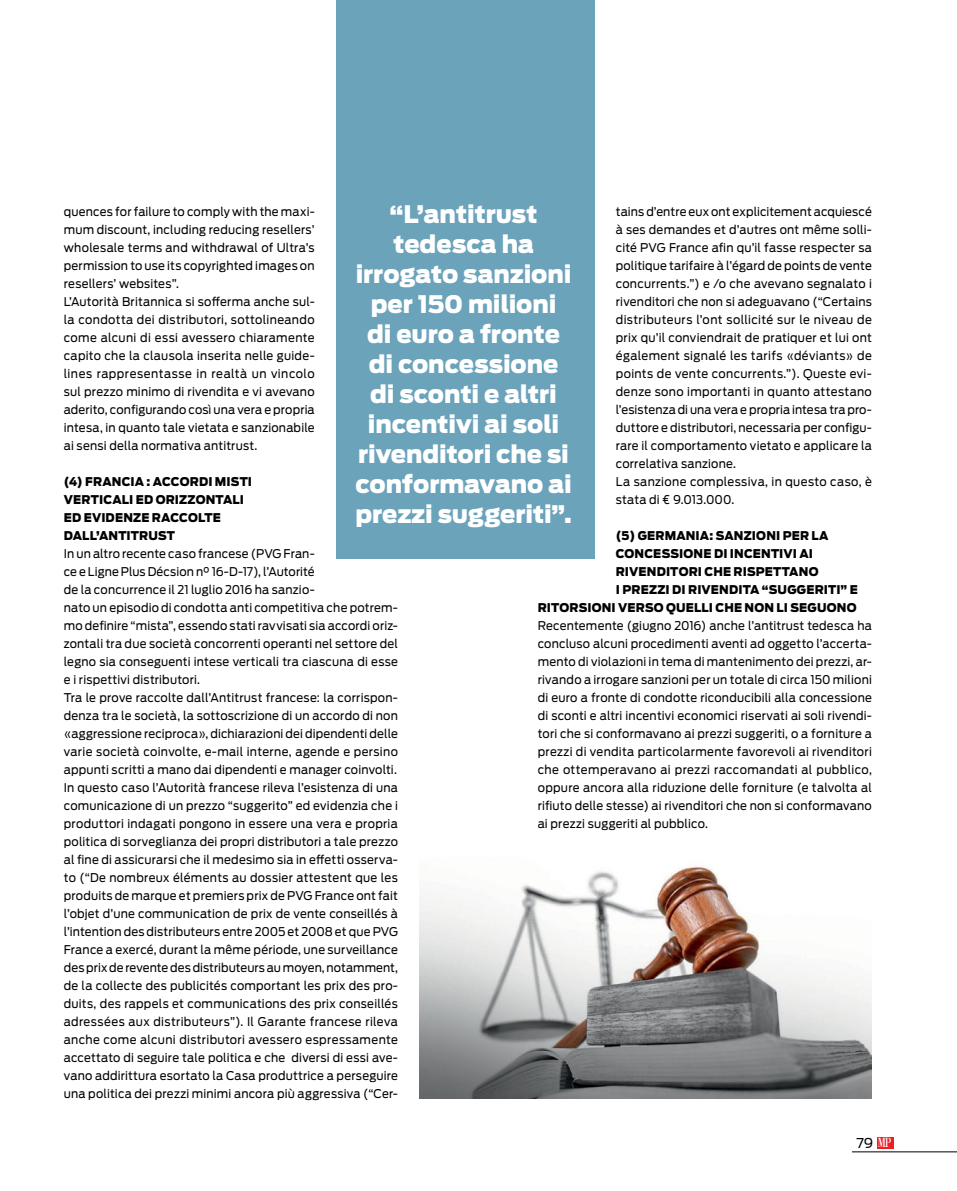
<style>
.page{position:relative;width:957px;height:1191px;background:#fff}
.page>*{position:absolute;margin:0;border:0;box-sizing:border-box;transform-origin:0 0}
.t1{font:900 24px/30px "Ford Antenna";letter-spacing:-.005em;color:#fff;text-align:center}
.t2{font:13.5px "Ford Antenna";color:#000}
.t3{font:12px/18px "Ford Antenna";letter-spacing:.02em;color:#000;scale:.95 1}
.t4{font:900 12px/18px "Ford Antenna";letter-spacing:.01em;color:#000;scale:.95 1}
.s1{font-family:"Bodoni";font-size:13.8px;color:#fff}
</style>
<div class="page">
<hr style="left:852px;top:1151px;width:105px;height:1px;background:#000">
<div style="left:877px;top:1137px;width:16px;height:11px;background:#ed1d24"></div>
<div style="left:336px;top:0;width:258px;height:558px;background:#6ba3bb"></div>
<img style="left:419px;top:866px;width:453px;height:232px">
<h1 class="t1" style="left:355px;top:197px;width:218px">“L’antitrust tedesca ha irrogato sanzioni per 150 milioni<br>di euro a fronte di concessione di sconti e altri incentivi ai soli rivenditori che si conformavano ai prezzi suggeriti”.</h1>
<p class="t3" style="left:616px;top:201px;width:271px">tains d’entre eux ont explicitement acquiescé à ses demandes et d’autres ont même solli&shy;cité PVG France afin qu’il fasse respecter sa politique tarifaire à l’égard de points de vente concurrents.”) e /o che avevano segnalato i rivenditori che non si adeguavano (“Certains distributeurs l’ont sollicité sur le niveau de prix qu’il conviendrait de pratiquer et lui ont également signalé les tarifs «déviants» de points de vente concurrents.”). Queste evi&shy;denze sono importanti in quanto attestano l’esistenza di una vera e propria intesa tra pro&shy;duttore e distributori, necessaria per configu&shy;rare il comportamento vietato e applicare la correlativa sanzione.<br>La sanzione complessiva, in questo caso, è stata di € 9.013.000.</p>
<p class="t4" style="left:616px;top:525px;width:225px">(5) GERMANIA: SANZIONI PER LA</p>
<p class="t4" style="left:616px;top:543px;width:209px">CONCESSIONE DI INCENTIVI AI</p>
<p class="t4" style="left:616px;top:561px;width:215px">RIVENDITORI CHE RISPETTANO</p>
<p class="t4" style="left:616px;top:579px;width:256px">I PREZZI DI RIVENDITA “SUGGERITI” E</p>
<p class="t4" style="left:538px;top:597px;width:337px">RITORSIONI VERSO QUELLI CHE NON LI SEGUONO</p>
<p class="t3" style="left:538px;top:615px;width:353px;text-align:justify">Recentemente (giugno 2016) anche l’antitrust tedesca ha concluso alcuni procedimenti aventi ad oggetto l’accerta&shy;mento di violazioni in tema di mantenimento dei prezzi, ar&shy;rivando a irrogare sanzioni per un totale di circa 150 milioni di euro a fronte di condotte riconducibili alla concessione di sconti e altri incentivi economici riservati ai soli rivendi&shy;tori che si conformavano ai prezzi suggeriti, o a forniture a prezzi di vendita particolarmente favorevoli ai rivenditori che ottemperavano ai prezzi raccomandati al pubblico, oppure ancora alla riduzione delle forniture (e talvolta al rifiuto delle stesse) ai rivenditori che non si conformavano ai prezzi suggeriti al pubblico.</p>
<p class="t3" style="left:64px;top:201px;width:266px">quences for failure to comply with the maxi&shy;mum discount, including reducing resellers’ wholesale terms and withdrawal of Ultra’s permission to use its copyrighted images on resellers’ websites”.<br>L’Autorità Britannica si sofferma anche sul&shy;la condotta dei distributori, sottolineando come alcuni di essi avessero chiaramente capito che la clausola inserita nelle guide&shy;lines rappresentasse in realtà un vincolo sul prezzo minimo di rivendita e vi avevano aderito, configurando così una vera e propria intesa, in quanto tale vietata e sanzionabile ai sensi della normativa antitrust.</p>
<p class="t4" style="left:64px;top:471px;width:200px">(4) FRANCIA : ACCORDI MISTI<br>VERTICALI ED ORIZZONTALI<br>ED EVIDENZE RACCOLTE<br>DALL’ANTITRUST</p>
<p class="t3" style="left:64px;top:543px;width:353px">In un altro recente caso francese (PVG Fran-<br>ce e Ligne Plus Décsion n° 16-D-17), l’Autorité<br>de la concurrence il 21 luglio 2016 ha sanzio-<br>nato un episodio di condotta anti competitiva che potrem&shy;mo definire “mista”, essendo stati ravvisati sia accordi oriz&shy;zontali tra due società concorrenti operanti nel settore del legno sia conseguenti intese verticali tra ciascuna di esse e i rispettivi distributori.<br>Tra le prove raccolte dall’Antitrust francese: la corrispon&shy;denza tra le società, la sottoscrizione di un accordo di non «aggressione reciproca», dichiarazioni dei dipendenti delle varie società coinvolte, e-mail interne, agende e persino appunti scritti a mano dai dipendenti e manager coinvolti.<br>In questo caso l’Autorità francese rileva l’esistenza di una comunicazione di un prezzo “suggerito” ed evidenzia che i produttori indagati pongono in essere una vera e propria politica di sorveglianza dei propri distributori a tale prezzo al fine di assicurarsi che il medesimo sia in effetti osserva&shy;to (“De nombreux éléments au dossier attestent que les produits de marque et premiers prix de PVG France ont fait l’objet d’une communication de prix de vente conseillés à l’intention des distributeurs entre 2005 et 2008 et que PVG France a exercé, durant la même période, une surveillance des prix de revente des distributeurs au moyen, notamment, de la collecte des publicités comportant les prix des pro&shy;duits, des rappels et communications des prix conseillés adressées aux distributeurs”). Il Garante francese rileva anche come alcuni distributori avessero espressamente accettato di seguire tale politica e che diversi di essi ave&shy;vano addirittura esortato la Casa produttrice a perseguire una politica dei prezzi minimi ancora più aggressiva (“Cer-</p>
<p class="t2" style="left:856px;top:1131px;width:36px">79 <span class="s1">MP</span></p>
</div>
